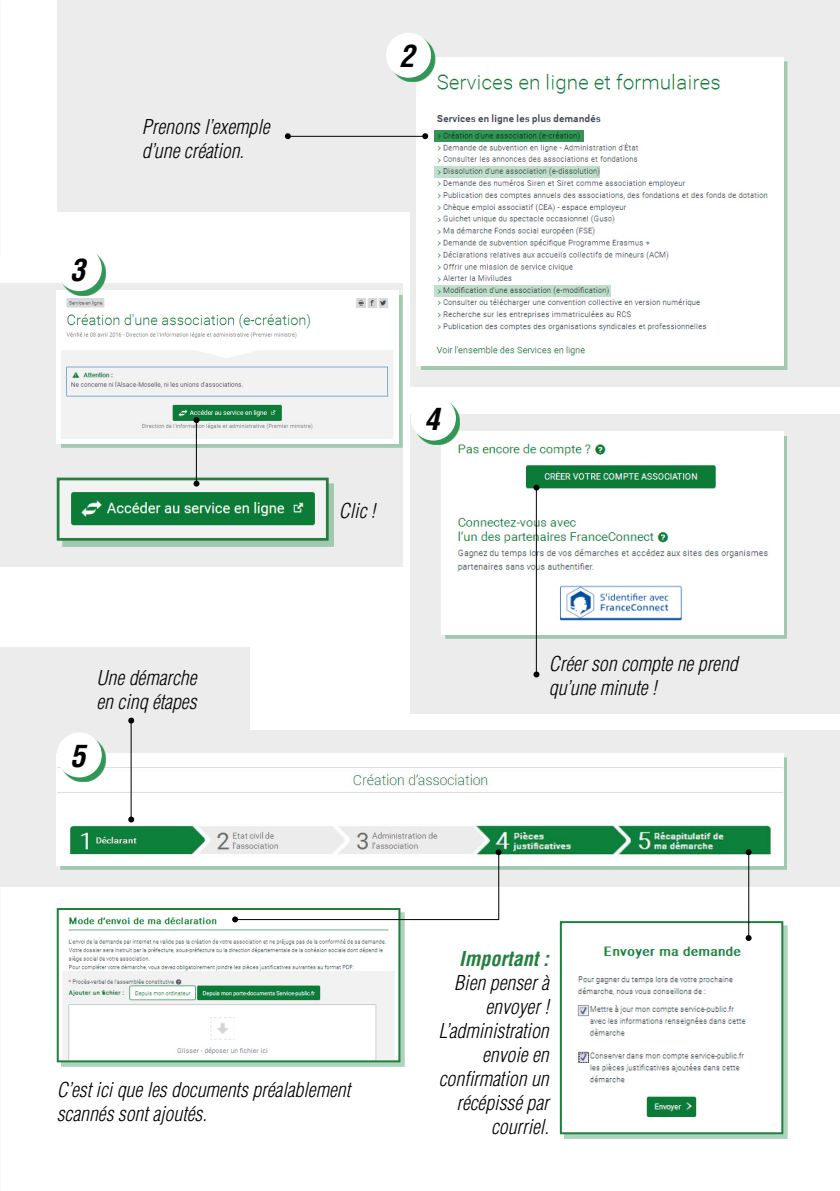
<style>
.page{position:relative;width:840px;height:1191px;background:#fff}
.page>*{position:absolute;margin:0;border:0;box-sizing:border-box;transform-origin:0 0}
.t1{font:italic 700 condensed 30px "Helvetica";color:#000}
.t2{font:italic 300 condensed 20px/24px "Helvetica";color:#000}
.t3{font:italic 700 condensed 20px "Helvetica";color:#227f3e}
</style>
<div class="page">
<div style="left:410px;top:0;width:429px;height:386px;background:#edecec"></div>
<div style="left:410px;top:414px;width:429px;height:299px;background:#edecec"></div>
<div style="left:0;top:729px;width:839px;height:157px;background:#edecec"></div>
<div style="left:57px;top:0;width:384px;height:211px;background:#edecec"></div>
<div style="left:0;top:647px;width:249px;height:94px;background:#edecec"></div>
<div style="left:0;top:283px;width:403px;height:284px;background:#edecec"></div>
<div style="left:420px;top:61px;width:367px;height:309px;background:#329656;opacity:.4"></div>
<img style="left:416px;top:57px;width:366px;height:309px">
<div style="left:61px;top:295px;width:341px;height:152px;background:#329656;opacity:.4"></div>
<img style="left:57px;top:291px;width:341px;height:152px">
<div style="left:61px;top:912px;width:343px;height:154px;background:#329656;opacity:.4"></div>
<img style="left:61px;top:912px;width:336px;height:147px">
<div style="left:57px;top:908px;width:343px;height:154px;border:2px solid #227f3e"></div>
<div style="left:563px;top:925px;width:224px;height:213px;background:#329656;opacity:.4"></div>
<img style="left:563px;top:924px;width:216px;height:207px">
<div style="left:559px;top:921px;width:223px;height:213px;border:2px solid #227f3e"></div>
<div style="left:61px;top:757px;width:725px;height:112px;background:#329656;opacity:.4"></div>
<img style="left:57px;top:753px;width:725px;height:112px">
<div style="left:62px;top:483px;width:272px;height:63px;background:#a2c9b0"></div>
<img style="left:62px;top:482px;width:262px;height:55px">
<div style="left:57px;top:477px;width:271px;height:64px;border:3px solid #227f3e"></div>
<div style="left:445px;top:436px;width:342px;height:202px;background:#329656;opacity:.4"></div>
<img style="left:441px;top:432px;width:341px;height:202px">
<svg style="left:434px;top:131px;width:149px;height:11px;background:#2c884d"></svg>
<svg style="left:434px;top:166px;width:165px;height:12px;background:#afccbb"></svg>
<svg style="left:434px;top:285px;width:176px;height:12px;background:#afcbba"></svg>
<hr style="left:747px;top:852px;width:1px;height:86px;background:#000">
<svg style="left:745px;top:849px;width:6px;height:6px"></svg>
<svg style="left:745px;top:935px;width:6px;height:6px"></svg>
<svg style="left:232px;top:849px;width:269px;height:73px"></svg>
<hr style="left:130px;top:720px;width:1px;height:99px;background:#000">
<svg style="left:128px;top:717px;width:6px;height:6px"></svg>
<svg style="left:128px;top:816px;width:6px;height:6px"></svg>
<hr style="left:535px;top:487px;width:1px;height:187px;background:#000">
<svg style="left:533px;top:484px;width:6px;height:6px"></svg>
<svg style="left:533px;top:671px;width:6px;height:6px"></svg>
<hr style="left:196px;top:420px;width:1px;height:63px;background:#000">
<svg style="left:193px;top:417px;width:6px;height:6px"></svg>
<svg style="left:193px;top:480px;width:6px;height:6px"></svg>
<hr style="left:288px;top:136px;width:137px;height:1px;background:#000">
<svg style="left:285px;top:133px;width:6px;height:6px"></svg>
<svg style="left:422px;top:133px;width:6px;height:6px"></svg>
<svg style="left:393px;top:39px;width:42px;height:43px"></svg>
<div style="left:386px;top:33px;width:45px;height:45px;background:#fff;border-radius:50%"></div>
<svg style="left:61px;top:254px;width:45px;height:41px"></svg>
<div style="left:57px;top:246px;width:45px;height:45px;background:#fff;border-radius:50%"></div>
<svg style="left:417px;top:402px;width:43px;height:42px"></svg>
<div style="left:410px;top:395px;width:45px;height:45px;background:#fff;border-radius:50%"></div>
<svg style="left:61px;top:740px;width:45px;height:41px"></svg>
<div style="left:57px;top:732px;width:45px;height:45px;background:#fff;border-radius:50%"></div>
<h1 class="t1" style="left:70px;top:251px;width:16px">3</h1>
<p class="t2" style="left:142px;top:114px;width:129px">Prenons l’exemple d’une création.</p>
<p class="t2" style="left:96px;top:665px;width:102px">Une démarche en cinq étapes</p>
<h1 class="t1" style="left:70px;top:737px;width:16px">5</h1>
<h1 class="t1" style="left:399px;top:38px;width:16px">2</h1>
<p class="t2" style="left:338px;top:498px;width:38px">Clic !</p>
<h1 class="t1" style="left:424px;top:400px;width:16px">4</h1>
<p class="t2" style="left:548px;top:652px;width:190px">Créer son compte ne prend qu’une minute !</p>
<p class="t2" style="left:57px;top:1077px;width:295px">C’est ici que les documents préalablement scannés sont ajoutés.</p>
<p class="t3" style="left:459px;top:946px;width:91px">Important :</p>
<p class="t2" style="left:438px;top:970px;width:112px;text-align:right">Bien penser à envoyer !<br>L’administration envoie en confirmation un récépissé par courriel.</p>
</div>
